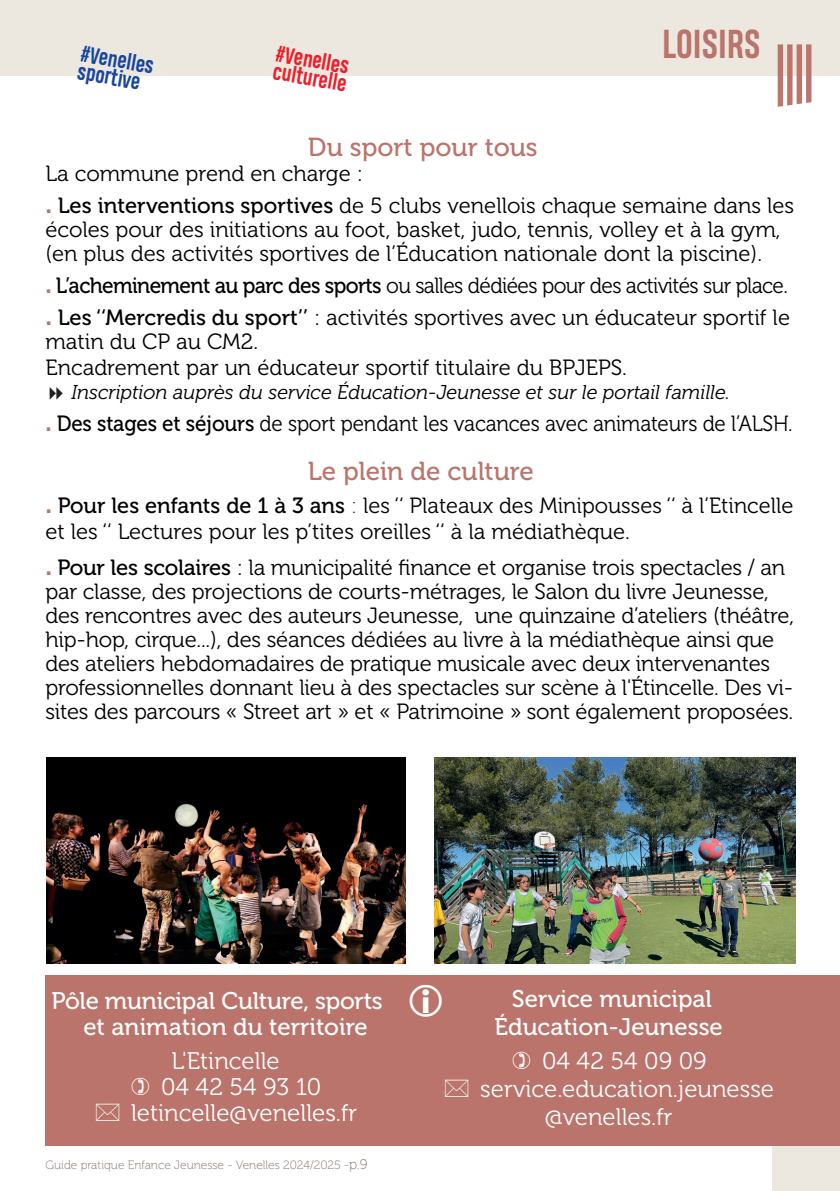
<style>
.page{position:relative;width:840px;height:1191px;background:#fff}
.page>*{position:absolute;margin:0;border:0;box-sizing:border-box;transform-origin:0 0}
.t1{font:700 38px "Heading Pro";color:#ba746b}
.t2{font:26px "Museo 500";color:#ba746b}
.t3{font:24px/26px "Museo 300";color:#fff}
.t4{font:24px "Museo 500";color:#fff}
.t5{font:22px/24px "Museo 300";letter-spacing:-.01em;color:#000}
.t6{font:22px/32px "Museo 300";letter-spacing:-.01em;color:#000;scale:.95 1}
.t7{font:22px "Museo 300";letter-spacing:-.01em;color:#000;scale:.94 1}
.t8{font:700 21.6px "Heading Pro";color:#ee1c28}
.t9{font:700 21.6px "Heading Pro";color:#18469d}
.t10{font:italic 20px "Museo 300";color:#000}
.t11{font:12px "Museo 100";color:#7f6f68}
.s1{font-family:"Museo 900";color:#ba746b}
.s2{font-family:"Museo 500"}
.s3{font-family:"Museo 100"}
.s4{font-size:14px}
</style>
<div class="page">
<div style="left:0;top:0;width:839px;height:76px;background:#ece7df"></div>
<svg style="left:777px;top:44px;width:34px;height:63px"></svg>
<div style="left:771px;top:1145px;width:68px;height:46px;background:#ece7df"></div>
<div style="left:45px;top:975px;width:794px;height:171px;background:#ba746b"></div>
<img style="left:46px;top:758px;width:359px;height:206px">
<img style="left:434px;top:758px;width:360px;height:206px">
<p class="t9" style="left:83px;top:40px;width:75px;rotate:10deg">#Venelles</p>
<p class="t9" style="left:80px;top:58px;width:65px;rotate:10deg">sportive</p>
<p class="t8" style="left:278px;top:40px;width:75px;rotate:10deg">#Venelles</p>
<p class="t8" style="left:275px;top:58px;width:76px;rotate:10deg">culturelle</p>
<p class="t2" style="left:308px;top:132px;width:231px">Du sport pour tous</p>
<h1 class="t1" style="left:662px;top:21px;width:100px">LOISIRS</h1>
<p class="t5" style="left:45px;top:162px;width:319px">La commune prend en charge :</p>
<p class="t5" style="left:45px;top:194px;width:750px"><span class="s1">.</span> <span class="s2">Les interventions sportives</span> de 5 clubs venellois chaque semaine dans les écoles pour des initiations au foot, basket, judo, tennis, volley et à la gym, (en plus des activités sportives de l’Éducation nationale dont la piscine).</p>
<p class="t6" style="left:45px;top:270px;width:785px"><span class="s1">.</span> <span class="s2">L’acheminement au parc des sports</span> ou salles dédiées pour des activités sur place. <span class="s1">.</span> <span class="s2">Les ‘‘Mercredis du sport’’</span> : activités sportives avec un éducateur sportif le</p>
<p class="t5" style="left:45px;top:329px;width:582px;line-height:26.4px">matin du CP au CM2.<br>Encadrement par un éducateur sportif titulaire du BPJEPS.</p>
<p class="t10" style="left:71px;top:382px;width:659px">Inscription auprès du service Éducation-Jeunesse et sur le portail famille.</p>
<p class="t7" style="left:45px;top:412px;width:795px"><span class="s1">.</span> <span class="s2">Des stages et séjours</span> de sport pendant les vacances avec animateurs de l’ALSH.</p>
<p class="t2" style="left:308px;top:457px;width:227px">Le plein de culture</p>
<p class="t5" style="left:45px;top:492px;width:749px;line-height:26px"><span class="s1">.</span> <span class="s2">Pour les enfants de 1 à 3 ans</span> <span class="s3">:</span> les ‘‘ Plateaux des Minipousses ‘‘ à l’Etincelle et les ‘‘ Lectures pour les p’tites oreilles ‘‘ à la médiathèque.</p>
<p class="t5" style="left:45px;top:555px;width:749px"><span class="s1">.</span> <span class="s2">Pour les scolaires</span> : la municipalité finance et organise trois spectacles / an par classe, des projections de courts-métrages, le Salon du livre Jeunesse, des rencontres avec des auteurs Jeunesse, une quinzaine d’ateliers (théâtre, hip-hop, cirque...), des séances dédiées au livre à la médiathèque ainsi que des ateliers hebdomadaires de pratique musicale avec deux intervenantes professionnelles donnant lieu à des spectacles sur scène à l'Étincelle. Des vi&shy;sites des parcours « Street art » et « Patrimoine » sont également proposées.</p>
<p class="t4" style="left:52px;top:988px;width:332px">Pôle municipal Culture, sports</p>
<p class="t4" style="left:83px;top:1014px;width:286px">et animation du territoire</p>
<p class="t3" style="left:161px;top:1048px;width:162px;text-indent:10px">L'Etincelle<br>04 42 54 93 10</p>
<p class="t3" style="left:131px;top:1100px;width:227px">letincelle@venelles.fr</p>
<p class="t11" style="left:45px;top:1158px;width:323px">Guide pratique Enfance Jeunesse - Venelles 2024/2025 -<span class="s4">p.9</span></p>
<p class="t4" style="left:511px;top:985px;width:201px">Service municipal</p>
<p class="t4" style="left:494px;top:1013px;width:230px">Éducation-Jeunesse</p>
<p class="t3" style="left:541px;top:1048px;width:166px">04 42 54 09 09</p>
<p class="t3" style="left:480px;top:1076px;width:295px">service.education.jeunesse</p>
<p class="t3" style="left:544px;top:1104px;width:129px">@venelles.fr</p>
</div>
